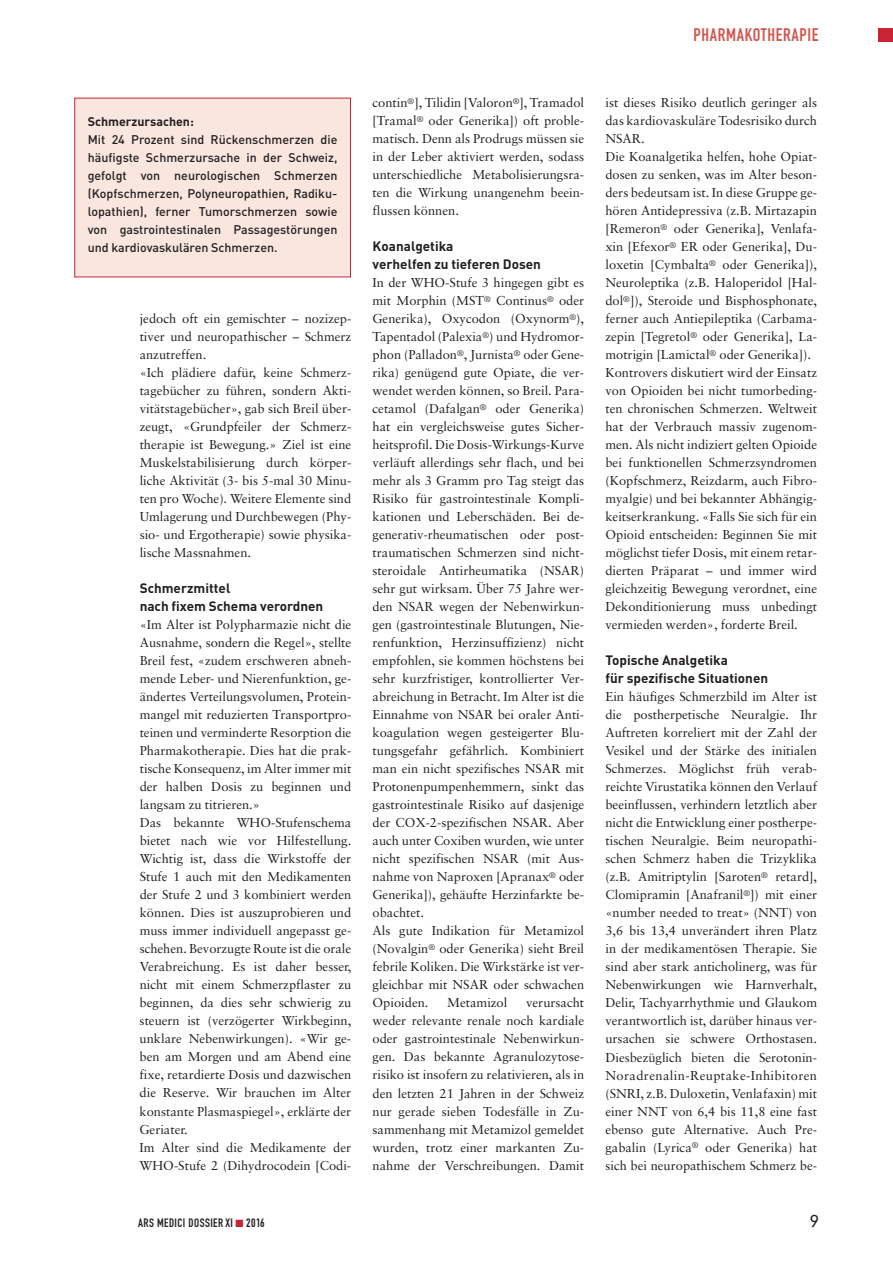
<style>
.page{position:relative;width:893px;height:1263px;background:#fff}
.page>*{position:absolute;margin:0;border:0;box-sizing:border-box;transform-origin:0 0}
.t1{font:18px "DIN Engschrift";letter-spacing:.035em;color:#d1574e}
.t2{font:300 16.5px "DIN Neuzeit Grotesk";color:#231f20}
.t3{font:700 13.5px/18px "DIN";color:#231f20}
.t4{font:12.9px/18px "Sabon";color:#231f20}
.t5{font:500 12.45px/18px "DIN";color:#231f20;text-align:justify}
.t6{font:700 12.45px "DIN";color:#231f20}
.t7{font:12px "DIN Engschrift";letter-spacing:.035em;color:#231f20}
.s1{color:#c82434}
</style>
<div class="page">
<div style="left:878px;top:28px;width:15px;height:14px;background:#c82434"></div>
<div style="left:75px;top:98px;width:275px;height:179px;background:#f8e6df"></div>
<div style="left:74px;top:98px;width:277px;height:179px;border:1px solid #c82434"></div>
<h1 class="t1" style="left:693px;top:29px;width:127px">PHARMAKOTHERAPIE</h1>
<p class="t6" style="left:88px;top:115px;width:108px">Schmerzursachen:</p>
<p class="t5" style="left:88px;top:131px;width:251px">Mit 24 Prozent sind Rückenschmerzen die häufigste Schmerzursache in der Schweiz, gefolgt von neurologischen Schmerzen (Kopfschmerzen, Polyneuropathien, Radiku&shy;lopathien), ferner Tumorschmerzen sowie von gastrointestinalen Passagestörungen und kardiovaskulären Schmerzen.</p>
<p class="t4" style="left:140px;top:311px;width:213px">jedoch oft ein gemischter – nozizep&shy;tiver und neuropathischer – Schmerz anzutreffen.<br>«Ich plädiere dafür, keine Schmerz&shy;tagebücher zu führen, sondern Akti&shy;vitätstagebücher», gab sich Breil über&shy;zeugt, «Grundpfeiler der Schmerz&shy;therapie ist Bewegung.» Ziel ist eine Muskelstabilisierung durch körper&shy;liche Aktivität (3- bis 5-mal 30 Minu&shy;ten pro Woche). Weitere Elemente sind Umlagerung und Durchbewegen (Phy&shy;sio- und Ergotherapie) sowie physika&shy;lische Massnahmen.</p>
<p class="t3" style="left:140px;top:580px;width:185px">Schmerzmittel<br>nach fixem Schema verordnen</p>
<p class="t4" style="left:140px;top:617px;width:213px">«Im Alter ist Polypharmazie nicht die Ausnahme, sondern die Regel», stellte Breil fest, «zudem erschweren abneh&shy;mende Leber- und Nierenfunktion, ge&shy;ändertes Verteilungsvolumen, Protein&shy;mangel mit reduzierten Transportpro&shy;teinen und verminderte Resorption die Pharmakotherapie. Dies hat die prak&shy;tische Konsequenz, im Alter immer mit der halben Dosis zu beginnen und langsam zu titrieren.»<br>Das bekannte WHO-Stufenschema bietet nach wie vor Hilfestellung.<br>Wichtig ist, dass die Wirkstoffe der Stufe 1 auch mit den Medikamenten der Stufe 2 und 3 kombiniert werden können. Dies ist auszuprobieren und muss immer individuell angepasst ge&shy;schehen. Bevorzugte Route ist die orale Verabreichung. Es ist daher besser, nicht mit einem Schmerzpflaster zu beginnen, da dies sehr schwierig zu steuern ist (verzögerter Wirkbeginn, unklare Nebenwirkungen). «Wir ge&shy;ben am Morgen und am Abend eine fixe, retardierte Dosis und dazwischen die Reserve. Wir brauchen im Alter konstante Plasmaspiegel», erklärte der Geriater.<br>Im Alter sind die Medikamente der WHO-Stufe 2 (Dihydrocodein [Codi-</p>
<p class="t4" style="left:372px;top:95px;width:213px;text-align:justify">contin<sup>®</sup>], Tilidin [Valoron<sup>®</sup>], Tramadol [Tramal<sup>®</sup> oder Generika]) oft proble&shy;matisch. Denn als Prodrugs müssen sie in der Leber aktiviert werden, sodass unterschiedliche Metabolisierungsra&shy;ten die Wirkung unangenehm beein&shy;flussen können.</p>
<p class="t3" style="left:373px;top:238px;width:170px">Koanalgetika<br>verhelfen zu tieferen Dosen</p>
<p class="t4" style="left:373px;top:275px;width:213px">In der WHO-Stufe 3 hingegen gibt es mit Morphin (MST<sup>®</sup> Continus<sup>®</sup> oder Generika), Oxycodon (Oxynorm<sup>®</sup>), Tapentadol (Palexia<sup>®</sup>) und Hydromor&shy;phon (Palladon<sup>®</sup>, Jurnista<sup>®</sup> oder Gene&shy;rika) genügend gute Opiate, die ver&shy;wendet werden können, so Breil. Para&shy;cetamol (Dafalgan<sup>®</sup> oder Generika) hat ein vergleichsweise gutes Sicher&shy;heitsprofil. Die Dosis-Wirkungs-Kurve verläuft allerdings sehr flach, und bei mehr als 3 Gramm pro Tag steigt das Risiko für gastrointestinale Kompli&shy;kationen und Leberschäden. Bei de&shy;generativ-rheumatischen oder post&shy;traumatischen Schmerzen sind nicht&shy;steroidale Antirheumatika (NSAR) sehr gut wirksam. Über 75 Jahre wer&shy;den NSAR wegen der Nebenwirkun&shy;gen (gastrointestinale Blutungen, Nie&shy;renfunktion, Herzinsuffizienz) nicht empfohlen, sie kommen höchstens bei sehr kurzfristiger, kontrollierter Ver&shy;abreichung in Betracht. Im Alter ist die Einnahme von NSAR bei oraler Anti&shy;koagulation wegen gesteigerter Blu&shy;tungsgefahr gefährlich. Kombiniert man ein nicht spezifisches NSAR mit Protonenpumpenhemmern, sinkt das gastrointestinale Risiko auf dasjenige der COX-2-spezifischen NSAR. Aber auch unter Coxiben wurden, wie unter nicht spezifischen NSAR (mit Aus&shy;nahme von Naproxen [Apranax<sup>®</sup> oder Generika]), gehäufte Herzinfarkte be&shy;obachtet.<br>Als gute Indikation für Metamizol (Novalgin<sup>®</sup> oder Generika) sieht Breil febrile Koliken. Die Wirkstärke ist ver&shy;gleichbar mit NSAR oder schwachen Opioiden.</p>
<p class="t4" style="left:373px;top:995px;width:213px;text-align:justify;text-indent:154px">verursacht weder relevante renale noch kardiale oder gastrointestinale Nebenwirkun&shy;gen. Das bekannte Agranulozytose&shy;risiko ist insofern zu relativieren, als in den letzten 21 Jahren in der Schweiz nur gerade sieben Todesfälle in Zu&shy;sammenhang mit Metamizol gemeldet wurden, trotz einer markanten Zu&shy;nahme der Verschreibungen. Damit</p>
<p class="t4" style="left:447px;top:995px;width:62px">Metamizol</p>
<p class="t4" style="left:605px;top:95px;width:213px">ist dieses Risiko deutlich geringer als das kardiovaskuläre Todesrisiko durch NSAR.<br>Die Koanalgetika helfen, hohe Opiat&shy;dosen zu senken, was im Alter beson&shy;ders bedeutsam ist. In diese Gruppe ge&shy;hören Antidepressiva (z.B. Mirtazapin [Remeron<sup>®</sup> oder Generika], Venlafa&shy;xin [Efexor<sup>®</sup> ER oder Generika], Du&shy;loxetin [Cymbalta<sup>®</sup> oder Generika]), Neuroleptika (z.B. Haloperidol [Hal&shy;dol<sup>®</sup>]), Steroide und Bisphosphonate, ferner auch Antiepileptika (Carbama&shy;zepin [Tegretol<sup>®</sup> oder Generika], La&shy;motrigin [Lamictal<sup>®</sup> oder Generika]).<br>Kontrovers diskutiert wird der Einsatz von Opioiden bei nicht tumorbeding&shy;ten chronischen Schmerzen. Weltweit hat der Verbrauch massiv zugenom&shy;men. Als nicht indiziert gelten Opioide bei funktionellen Schmerzsyndromen (Kopfschmerz, Reizdarm, auch Fibro&shy;myalgie) und bei bekannter Abhängig&shy;keitserkrankung. «Falls Sie sich für ein Opioid entscheiden: Beginnen Sie mit möglichst tiefer Dosis, mit einem retar&shy;dierten Präparat – und immer wird gleichzeitig Bewegung verordnet, eine Dekonditionierung muss unbedingt vermieden werden», forderte Breil.</p>
<p class="t3" style="left:605px;top:652px;width:164px">Topische Analgetika<br>für spezifische Situationen</p>
<p class="t4" style="left:605px;top:689px;width:213px;text-align:justify">Ein häufiges Schmerzbild im Alter ist die postherpetische Neuralgie. Ihr Auftreten korreliert mit der Zahl der Vesikel und der Stärke des initialen Schmerzes. Möglichst früh verab&shy;reichte Virustatika können den Verlauf beeinflussen, verhindern letztlich aber nicht die Entwicklung einer postherpe&shy;tischen Neuralgie. Beim neuropathi&shy;schen Schmerz haben die Trizyklika (z.B. Amitriptylin [Saroten<sup>®</sup> retard], Clomipramin [Anafranil<sup>®</sup>]) mit einer «number needed to treat» (NNT) von 3,6 bis 13,4 unverändert ihren Platz in der medikamentösen Therapie. Sie sind aber stark anticholinerg, was für Nebenwirkungen wie Harnverhalt, Delir, Tachyarrhythmie und Glaukom verantwortlich ist, darüber hinaus ver&shy;ursachen sie schwere Orthostasen.<br>Diesbezüglich bieten die Serotonin-Noradrenalin-Reuptake-Inhibitoren (SNRI, z.B. Duloxetin, Venlafaxin) mit einer NNT von 6,4 bis 11,8 eine fast ebenso gute Alternative. Auch Pre&shy;gabalin (Lyrica<sup>®</sup> oder Generika) hat sich bei neuropathischem Schmerz be-</p>
<p class="t7" style="left:138px;top:1218px;width:128px">ARS MEDICI DOSSIER XI <span class="s1">■</span> 2016</p>
<p class="t2" style="left:810px;top:1214px;width:10px">9</p>
</div>
